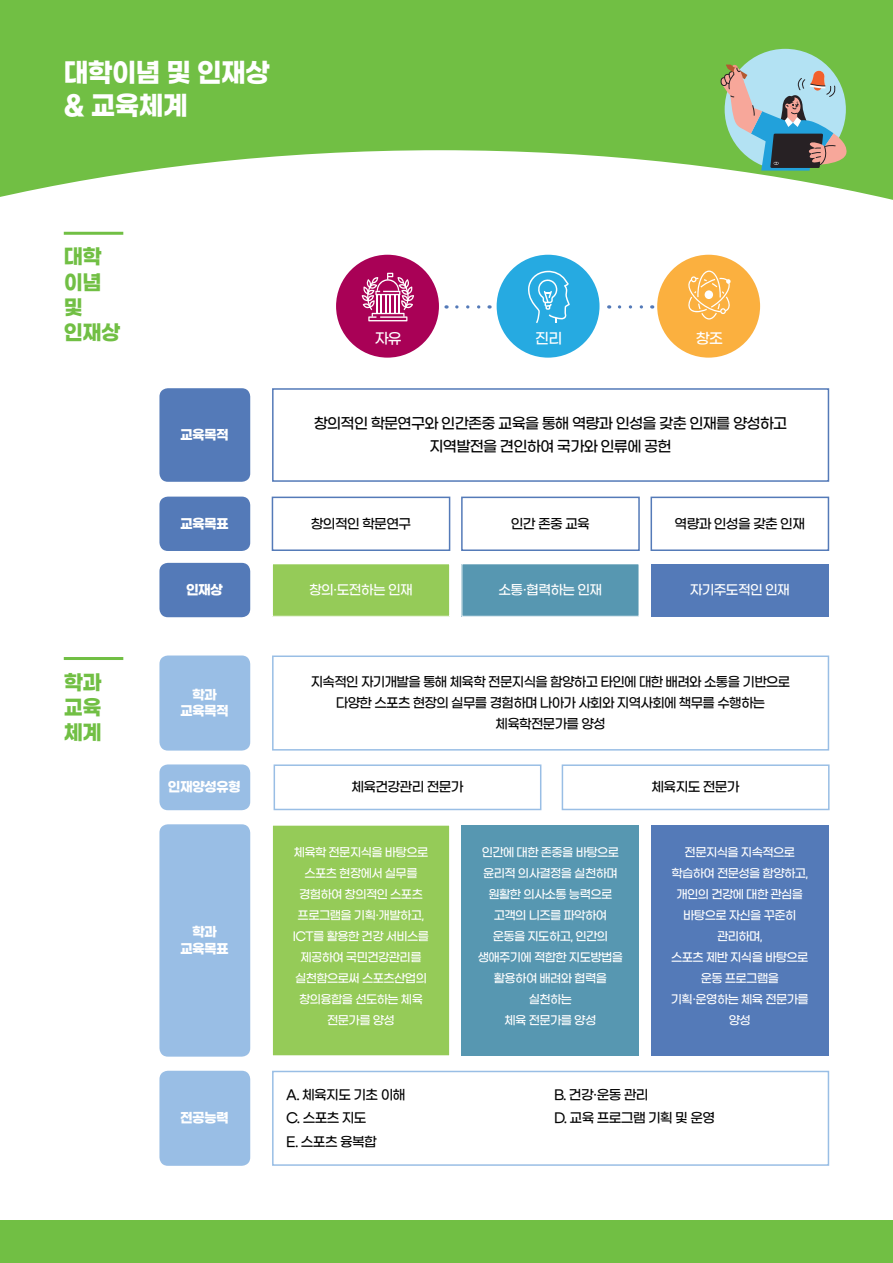
<style>
.page{position:relative;width:893px;height:1263px;background:#fff}
.page>*{position:absolute;margin:0;border:0;box-sizing:border-box;transform-origin:0 0}
.t1{font:700 27px "Gmarket Sans";letter-spacing:-.025em;color:#fff;scale:.95 1}
.t2{font:700 21px "Gmarket Sans";letter-spacing:-.025em;color:#71bf44;scale:.95 1}
.t3{font:500 15px/22.5px "Gmarket Sans";letter-spacing:-.05em;color:#030303;text-align:center}
.t4{font:500 14.85px "Gmarket Sans";color:#fff}
.t5{font:500 13.5px "Gmarket Sans";letter-spacing:-.05em;color:#030303}
.t6{font:500 13.5px "Gmarket Sans";letter-spacing:-.05em;color:#030303;scale:.96 1}
.t7{font:700 13.5px "Gmarket Sans";letter-spacing:-.05em;color:#fff}
.t8{font:500 13.5px "Gmarket Sans";letter-spacing:-.05em;color:#fff}
.t9{font:500 12px/21px "Gmarket Sans";letter-spacing:-.05em;color:#fff;text-align:center}
</style>
<div class="page">
<div style="left:0;top:1220px;width:893px;height:43px;background:#71bf44"></div>
<div style="left:274px;top:764px;width:267px;height:46px;border:2px solid #99bee5"></div>
<div style="left:562px;top:764px;width:268px;height:46px;border:2px solid #99bee5"></div>
<svg style="left:0;top:0;width:893px;height:200px;fill:#71bf44"></svg>
<div style="left:725px;top:49px;width:121px;height:121px;background:#b3e2f3;border-radius:50%"></div>
<svg style="left:721px;top:64px;width:127px;height:107px"></svg>
<div style="left:159px;top:388px;width:91px;height:94px;background:#547ab8;border-radius:9px"></div>
<div style="left:159px;top:497px;width:91px;height:54px;background:#547ab8;border-radius:9px"></div>
<div style="left:159px;top:563px;width:91px;height:54px;background:#547ab8;border-radius:9px"></div>
<div style="left:272px;top:388px;width:557px;height:94px;border:2px solid #547ab8"></div>
<div style="left:657px;top:255px;width:103px;height:103px;background:#fbb03f;border-radius:50%"></div>
<svg style="left:688px;top:271px;width:43px;height:49px"></svg>
<div style="left:497px;top:255px;width:102px;height:103px;background:#26aae1;border-radius:50%"></div>
<svg style="left:528px;top:270px;width:42px;height:53px"></svg>
<div style="left:336px;top:255px;width:103px;height:103px;background:#a90156;border-radius:50%"></div>
<svg style="left:362px;top:273px;width:52px;height:48px"></svg>
<svg style="left:457px;top:305px;width:33px;height:4px"></svg>
<svg style="left:619px;top:305px;width:24px;height:4px"></svg>
<div style="left:272px;top:497px;width:178px;height:54px;border:2px solid #547ab8"></div>
<div style="left:272px;top:564px;width:178px;height:52px;background:#95cb58"></div>
<div style="left:272px;top:563px;width:178px;height:54px;border:1px solid #fff"></div>
<div style="left:461px;top:497px;width:179px;height:54px;border:2px solid #547ab8"></div>
<div style="left:462px;top:564px;width:177px;height:52px;background:#5797b1"></div>
<div style="left:461px;top:563px;width:178px;height:54px;border:1px solid #fff"></div>
<div style="left:651px;top:497px;width:178px;height:54px;border:2px solid #547ab8"></div>
<div style="left:651px;top:564px;width:177px;height:52px;background:#547ab8"></div>
<hr style="left:64px;top:232px;width:59px;height:3px;background:#71bf44">
<hr style="left:64px;top:657px;width:59px;height:3px;background:#71bf44">
<div style="left:159px;top:655px;width:91px;height:95px;background:#99bee5;border-radius:9px"></div>
<div style="left:159px;top:1071px;width:91px;height:95px;background:#99bee5;border-radius:9px"></div>
<div style="left:159px;top:764px;width:91px;height:46px;background:#99bee5;border-radius:9px"></div>
<div style="left:159px;top:824px;width:91px;height:233px;background:#99bee5;border-radius:9px"></div>
<div style="left:272px;top:655px;width:557px;height:95px;border:2px solid #99bee5"></div>
<div style="left:272px;top:1071px;width:557px;height:95px;border:2px solid #99bee5"></div>
<div style="left:272px;top:825px;width:178px;height:231px;background:#95cb58"></div>
<div style="left:272px;top:825px;width:178px;height:231px;border:1px solid #fff"></div>
<div style="left:462px;top:825px;width:177px;height:231px;background:#5797b1"></div>
<div style="left:651px;top:825px;width:177px;height:231px;background:#547ab8"></div>
<p class="t1" style="left:64px;top:58px;width:218px">대학이념 및 인재상</p>
<p class="t1" style="left:64px;top:90px;width:132px">&amp; 교육체계</p>
<p class="t2" style="left:64px;top:245px;width:41px">대학</p>
<p class="t2" style="left:64px;top:270px;width:41px">이념</p>
<p class="t2" style="left:64px;top:296px;width:22px">및</p>
<p class="t2" style="left:64px;top:321px;width:61px">인재상</p>
<p class="t2" style="left:64px;top:670px;width:41px">학과</p>
<p class="t2" style="left:64px;top:696px;width:41px">교육</p>
<p class="t2" style="left:64px;top:721px;width:41px">체계</p>
<p class="t7" style="left:180px;top:427px;width:50px">교육목적</p>
<p class="t7" style="left:180px;top:516px;width:50px">교육목표</p>
<p class="t7" style="left:186px;top:582px;width:38px">인재상</p>
<p class="t7" style="left:192px;top:687px;width:26px">학과</p>
<p class="t7" style="left:180px;top:703px;width:50px">교육목적</p>
<p class="t7" style="left:168px;top:780px;width:75px">인재양성유형</p>
<p class="t7" style="left:192px;top:925px;width:26px">학과</p>
<p class="t7" style="left:180px;top:941px;width:50px">교육목표</p>
<p class="t7" style="left:180px;top:1110px;width:50px">전공능력</p>
<p class="t4" style="left:375px;top:331px;width:29px">자유</p>
<p class="t4" style="left:535px;top:331px;width:29px">진리</p>
<p class="t4" style="left:696px;top:331px;width:29px">창조</p>
<p class="t3" style="left:314px;top:413px;width:475px">창의적인 학문연구와 인간존중 교육을 통해 역량과 인성을 갖춘 인재를 양성하고 지역발전을 견인하여 국가와 인류에 공헌</p>
<p class="t5" style="left:311px;top:516px;width:102px">창의적인 학문연구</p>
<p class="t8" style="left:309px;top:583px;width:105px">창의·도전하는 인재</p>
<p class="t5" style="left:511px;top:516px;width:81px">인간 존중 교육</p>
<p class="t8" style="left:498px;top:583px;width:105px">소통·협력하는 인재</p>
<p class="t5" style="left:675px;top:516px;width:132px">역량과 인성을 갖춘 인재</p>
<p class="t8" style="left:690px;top:583px;width:102px">자기주도적인 인재</p>
<p class="t6" style="left:311px;top:675px;width:501px">지속적인 자기개발을 통해 체육학 전문지식을 함양하고 타인에 대한 배려와 소통을 기반으로</p>
<p class="t6" style="left:336px;top:696px;width:449px">다양한 스포츠 현장의 실무를 경험하며 나아가 사회와 지역사회에 책무를 수행하는</p>
<p class="t6" style="left:496px;top:717px;width:116px">체육학전문가를 양성</p>
<p class="t5" style="left:351px;top:780px;width:114px">체육건강관리 전문가</p>
<p class="t5" style="left:651px;top:780px;width:90px">체육지도 전문가</p>
<p class="t9" style="left:293px;top:843px;width:138px">체육학 전문지식을 바탕으로 스포츠 현장에서 실무를 경험하여 창의적인 스포츠 프로그램을 기획·개발하고,<br>ICT를 활용한 건강 서비스를 제공하여 국민건강관리를 실천함으로써 스포츠산업의 창의융합을 선도하는 체육 전문가를 양성</p>
<p class="t9" style="left:482px;top:842px;width:139px">인간에 대한 존중을 바탕으로 윤리적 의사결정을 실천하며 원활한 의사소통 능력으로 고객의 니즈를 파악하여</p>
<p class="t9" style="left:478px;top:926px;width:147px">운동을 지도하고, 인간의 생애주기에 적합한 지도방법을 활용하여 배려와 협력을 실천하는</p>
<p class="t9" style="left:505px;top:1010px;width:93px">체육 전문가를 양성</p>
<p class="t9" style="left:671px;top:842px;width:138px">전문지식을 지속적으로 학습하여 전문성을 함양하고, 개인의 건강에 대한 관심을 바탕으로 자신을 꾸준히 관리하며,</p>
<p class="t9" style="left:671px;top:947px;width:139px">스포츠 제반 지식을 바탕으로 운동 프로그램을</p>
<p class="t9" style="left:671px;top:989px;width:139px">기획·운영하는 체육 전문가를 양성</p>
<p class="t5" style="left:286px;top:1087px;width:121px">A. 체육지도 기초 이해</p>
<p class="t5" style="left:554px;top:1087px;width:96px">B. 건강·운동 관리</p>
<p class="t5" style="left:286px;top:1111px;width:82px">C. 스포츠 지도</p>
<p class="t5" style="left:554px;top:1111px;width:163px">D. 교육 프로그램 기획 및 운영</p>
<p class="t5" style="left:286px;top:1135px;width:92px">E. 스포츠 융복합</p>
</div>
